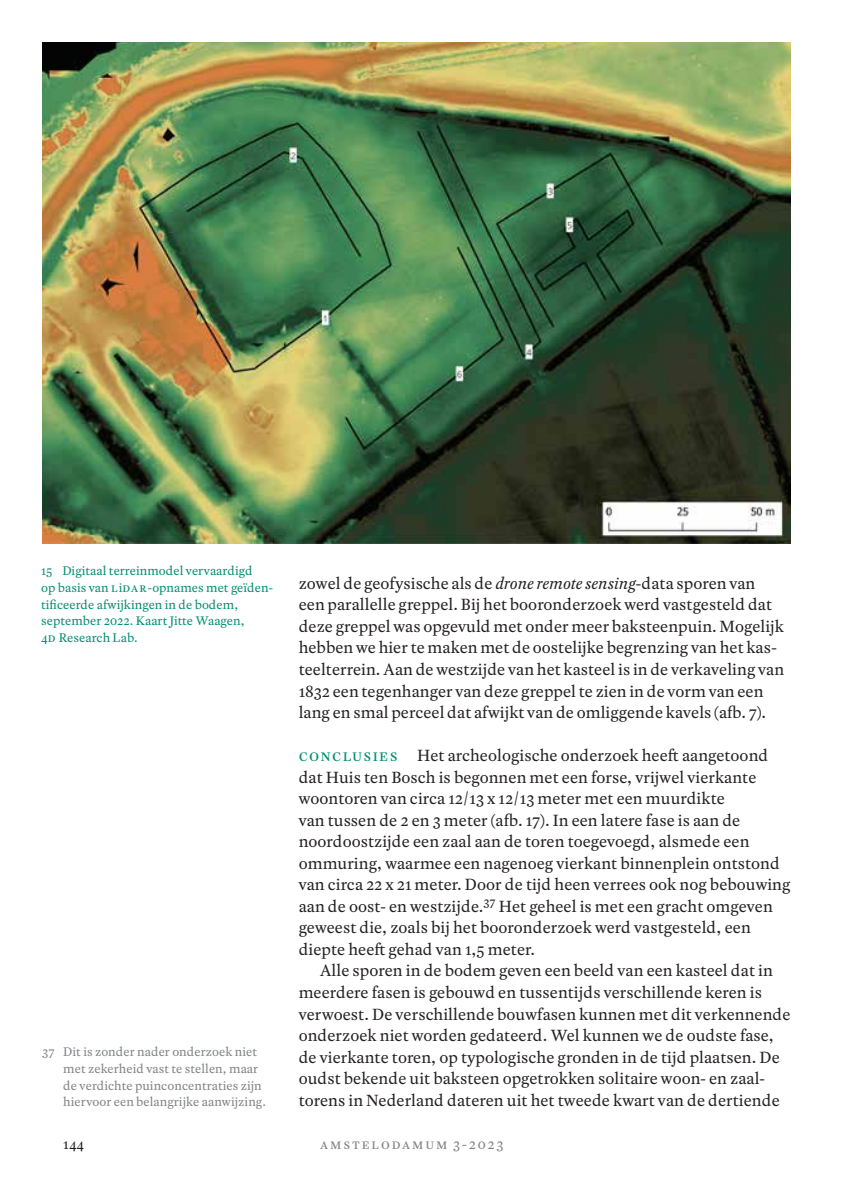
<style>
.page{position:relative;width:844px;height:1191px;background:#fff}
.page>*{position:absolute;margin:0;border:0;box-sizing:border-box;transform-origin:0 0}
.Standaard{font:17.15px/21.5px "Rosart";color:#231f20}
.t1{font:14.88px "Rosart";letter-spacing:.125em;color:#808285}
.t2{font:14.88px "Rosart";color:#231f20}
.t3{font:13.12px/16.6px "Rosart";color:#008f71}
.t4{font:13.12px/16.6px "Rosart";color:#808285}
.s1{font-style:italic}
.s2{color:#008f71}
</style>
<div class="page">
<img style="left:42px;top:43px;width:748px;height:500px">
<p class="t3" style="left:41px;top:562px;width:233px">15 Digitaal terreinmodel vervaardigd<br>op basis van lidar-opnames met geïden&shy;tificeerde afwijkingen in de bodem, september 2022. Kaart Jitte Waagen,<br>4d Research Lab.</p>
<p class="t4" style="left:63px;top:1043px;width:204px;text-indent:-21px">37 Dit is zonder nader onderzoek niet met zekerheid vast te stellen, maar de verdichte puinconcentraties zijn hiervoor een belangrijke aanwijzing.</p>
<p class="Standaard" style="left:298px;top:572px;width:487px">zowel de geofysische als de <span class="s1">drone remote sensing</span>-data sporen van een parallelle greppel. Bij het booronderzoek werd vastgesteld dat deze greppel was opgevuld met onder meer baksteenpuin. Mogelijk hebben we hier te maken met de oostelijke begrenzing van het kas&shy;teelterrein. Aan de westzijde van het kasteel is in de verkaveling van 1832 een tegenhanger van deze greppel te zien in de vorm van een lang en smal perceel dat afwijkt van de omliggende kavels (afb. 7).</p>
<p class="Standaard" style="left:298px;top:744px;width:493px"><span class="s2">conclusies</span> Het archeologische onderzoek heeft aangetoond dat Huis ten Bosch is begonnen met een forse, vrijwel vierkante woontoren van circa 12/13 x 12/13 meter met een muurdikte<br>van tussen de 2 en 3 meter (afb. 17). In een latere fase is aan de noordoostzijde een zaal aan de toren toegevoegd, alsmede een ommuring, waarmee een nagenoeg vierkant binnenplein ontstond van circa 22 x 21 meter. Door de tijd heen verrees ook nog bebouwing aan de oost- en westzijde.<sup>37</sup> Het geheel is met een gracht omgeven geweest die, zoals bij het booronderzoek werd vastgesteld, een diepte heeft gehad van 1,5 meter.</p>
<p class="Standaard" style="left:298px;top:959px;width:493px;text-indent:21px">Alle sporen in de bodem geven een beeld van een kasteel dat in meerdere fasen is gebouwd en tussentijds verschillende keren is verwoest. De verschillende bouwfasen kunnen met dit verkennende onderzoek niet worden gedateerd. Wel kunnen we de oudste fase, de vierkante toren, op typologische gronden in de tijd plaatsen. De oudst bekende uit baksteen opgetrokken solitaire woon- en zaal&shy;torens in Nederland dateren uit het tweede kwart van de dertiende</p>
<p class="t2" style="left:63px;top:1133px;width:22px">144</p>
<p class="t1" style="left:320px;top:1133px;width:185px">amstelodamum 3-2023</p>
</div>
